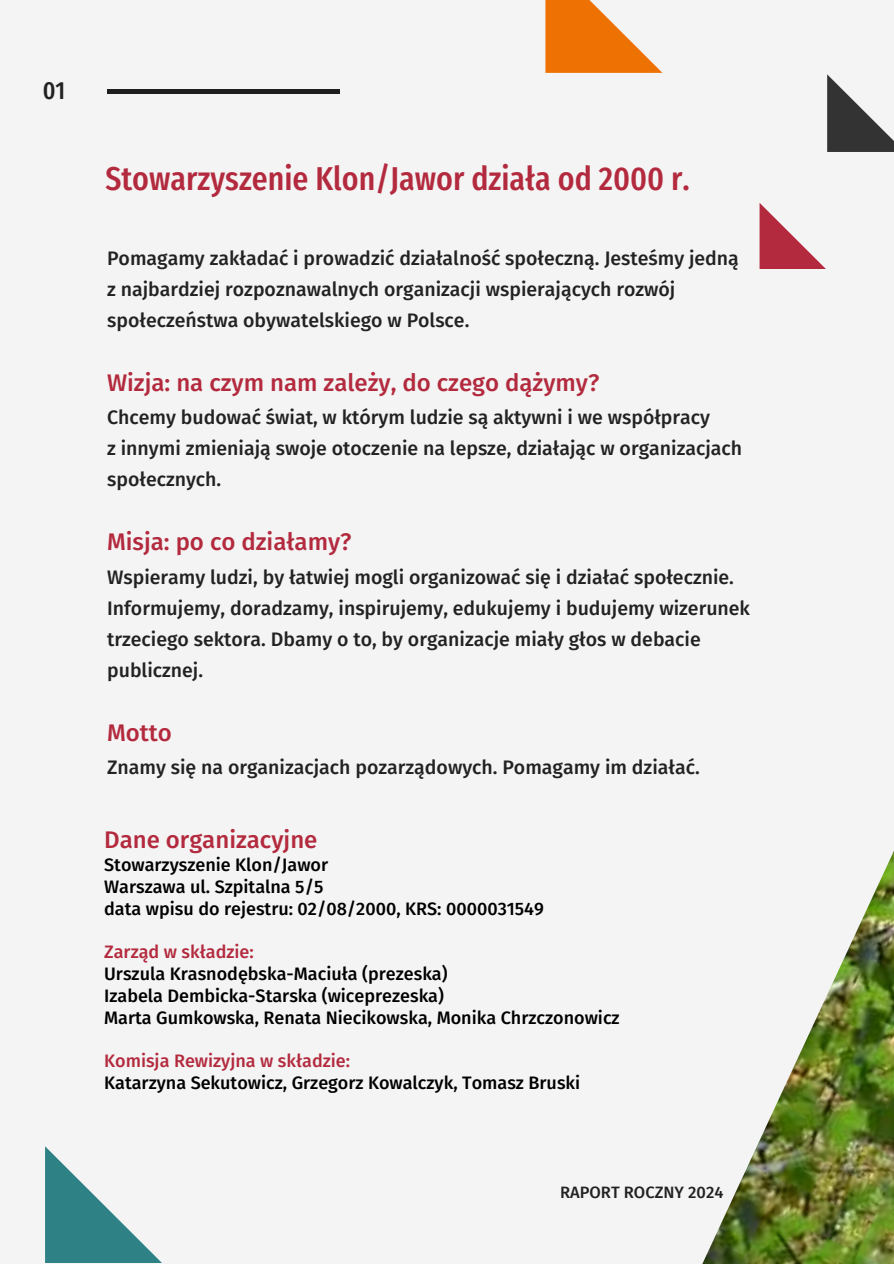
<style>
.page{position:relative;width:894px;height:1264px;background:#fff}
.page>*{position:absolute;margin:0;border:0;box-sizing:border-box;transform-origin:0 0}
.t1{font:500 33px "Fira Sans Condensed";color:#b32a3e}
.t2{font:500 24.75px "Fira Sans Condensed";color:#222}
.t3{font:500 24px "Fira Sans";color:#b32a3e}
.t4{font:500 19.5px/30.9px "Fira Sans";color:#222}
.t5{font:500 18px/21.8px "Fira Sans";color:#000}
.t6{font:500 18px "Fira Sans";color:#b32a3e}
.t7{font:500 16.5px "Fira Sans";color:#222}
</style>
<div class="page">
<div style="left:0;top:0;width:893px;height:1263px;background:#f4f4f4"></div>
<svg style="left:45px;top:1146px;width:116px;height:116px"></svg>
<svg style="left:759px;top:203px;width:66px;height:66px"></svg>
<svg style="left:545px;top:0;width:117px;height:73px;fill:#ee7203"></svg>
<div style="left:107px;top:89px;width:232px;height:5px;background:#1e1e1e"></div>
<svg style="left:827px;top:74px;width:66px;height:78px"></svg>
<img style="left:703px;top:853px;width:190px;height:410px">
<p class="t2" style="left:43px;top:68px;width:24px">01</p>
<h1 class="t1" style="left:105px;top:148px;width:585px">Stowarzyszenie Klon/Jawor działa od 2000 r.</h1>
<p class="t4" style="left:107px;top:242px;width:633px">Pomagamy zakładać i prowadzić działalność społeczną. Jesteśmy jedną z najbardziej rozpoznawalnych organizacji wspierających rozwój społeczeństwa obywatelskiego w Polsce.</p>
<p class="t3" style="left:107px;top:363px;width:493px">Wizja: na czym nam zależy, do czego dążymy?</p>
<p class="t4" style="left:107px;top:401px;width:636px">Chcemy budować świat, w którym ludzie są aktywni i we współpracy<br>z innymi zmieniają swoje otoczenie na lepsze, działając w organizacjach społecznych.</p>
<p class="t3" style="left:107px;top:523px;width:246px">Misja: po co działamy?</p>
<p class="t4" style="left:107px;top:560px;width:644px">Wspieramy ludzi, by łatwiej mogli organizować się i działać społecznie.<br>Informujemy, doradzamy, inspirujemy, edukujemy i budujemy wizerunek trzeciego sektora. Dbamy o to, by organizacje miały głos w debacie publicznej.</p>
<p class="t3" style="left:107px;top:713px;width:66px">Motto</p>
<p class="t4" style="left:107px;top:750px;width:594px">Znamy się na organizacjach pozarządowych. Pomagamy im działać.</p>
<p class="t3" style="left:104px;top:820px;width:215px">Dane organizacyjne</p>
<p class="t5" style="left:104px;top:853px;width:441px">Stowarzyszenie Klon/Jawor<br>Warszawa ul. Szpitalna 5/5<br>data wpisu do rejestru: 02/08/2000, KRS: 0000031549</p>
<p class="t6" style="left:104px;top:937px;width:151px">Zarząd w składzie:</p>
<p class="t5" style="left:104px;top:962px;width:517px">Urszula Krasnodębska-Maciuła (prezeska)<br>Izabela Dembicka-Starska (wiceprezeska)<br>Marta Gumkowska, Renata Niecikowska, Monika Chrzczonowicz</p>
<p class="t6" style="left:104px;top:1046px;width:247px">Komisja Rewizyjna w składzie:</p>
<p class="t5" style="left:104px;top:1070px;width:477px">Katarzyna Sekutowicz, Grzegorz Kowalczyk, Tomasz Bruski</p>
<p class="t7" style="left:560px;top:1179px;width:165px">RAPORT ROCZNY 2024</p>
</div>
